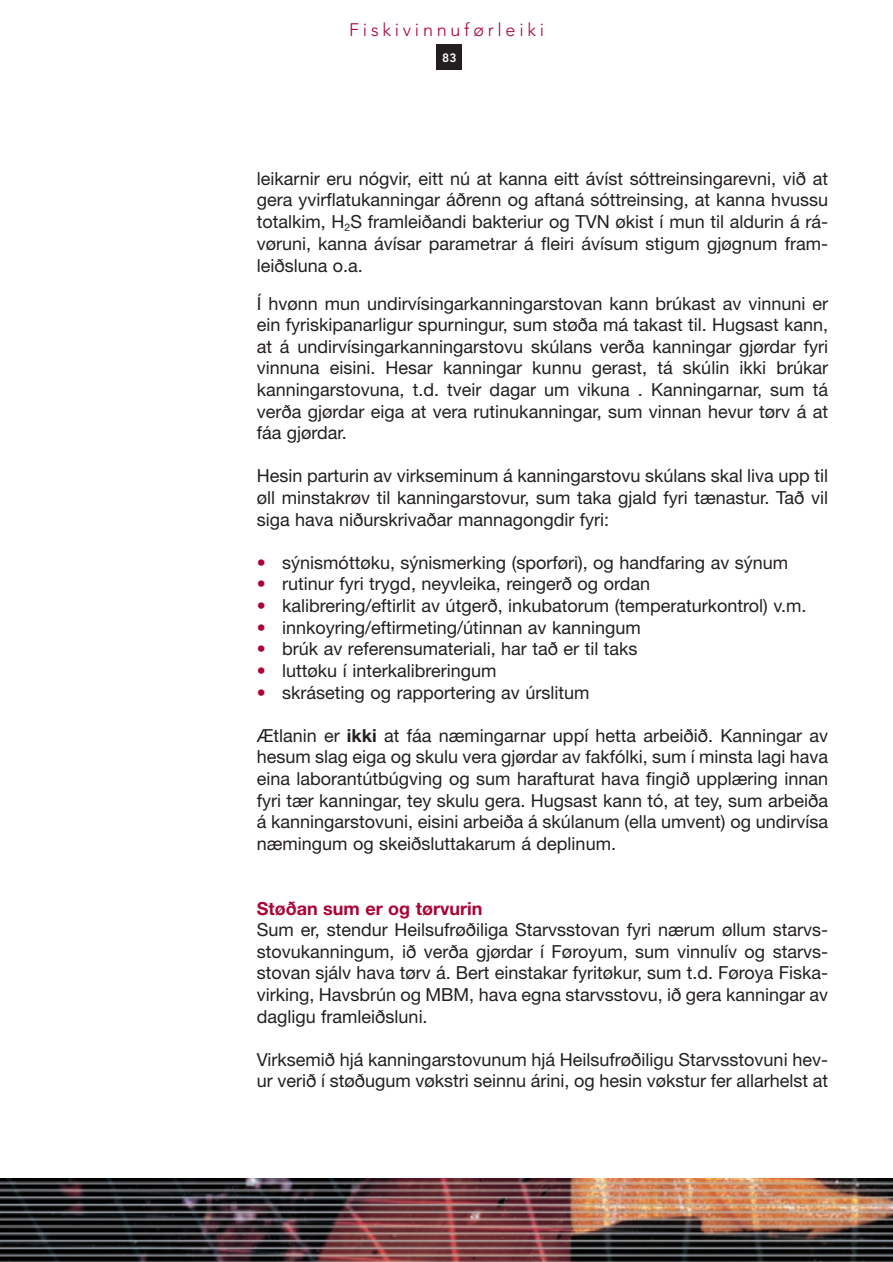
<style>
.page{position:relative;width:893px;height:1262px;background:#fff}
.page>*{position:absolute;margin:0;border:0;box-sizing:border-box;transform-origin:0 0}
.t1{font:18px/21.6px "Helvetica Neue";color:#231f20;text-align:justify}
.t2{font:700 18px "Helvetica Neue";color:#ab0333}
.t3{font:300 18px "Avenir";letter-spacing:.21em;color:#ab0333}
.t4{font:800 12px "Avenir";color:#fff}
.s1{color:#ab0333}
.s2{font-weight:700}
</style>
<div class="page">
<img style="left:0;top:1178px;width:892px;height:84px">
<div style="left:436px;top:44px;width:26px;height:25px;background:#231f20"></div>
<p class="t3" style="left:349px;top:22px;width:196px">Fiskivinnuførleiki</p>
<p class="t4" style="left:442px;top:52px;width:16px">83</p>
<p class="t1" style="left:257px;top:169px;width:573px">leikarnir eru nógvir, eitt nú at kanna eitt ávíst sóttreinsingarevni, við at gera yvirflatukanningar áðrenn og aftaná sóttreinsing, at kanna hvussu totalkim, H<sub>2</sub>S framleiðandi bakteriur og TVN økist í mun til aldurin á rá&shy;vøruni, kanna ávísar parametrar á fleiri ávísum stigum gjøgnum fram&shy;leiðsluna o.a.</p>
<p class="t1" style="left:257px;top:294px;width:573px">Í hvønn mun undirvísingarkanningarstovan kann brúkast av vinnuni er ein fyriskipanarligur spurningur, sum støða má takast til. Hugsast kann, at á undirvísingarkanningarstovu skúlans verða kanningar gjørdar fyri vinnuna eisini. Hesar kanningar kunnu gerast, tá skúlin ikki brúkar kanningarstovuna, t.d. tveir dagar um vikuna . Kanningarnar, sum tá verða gjørdar eiga at vera rutinukanningar, sum vinnan hevur tørv á at fáa gjørdar.</p>
<p class="t1" style="left:257px;top:467px;width:573px">Hesin parturin av virkseminum á kanningarstovu skúlans skal liva upp til øll minstakrøv til kanningarstovur, sum taka gjald fyri tænastur. Tað vil siga hava niðurskrivaðar mannagongdir fyri:</p>
<p class="t1" style="left:257px;top:553px;width:533px"><span class="s1">•</span> sýnismóttøku, sýnismerking (sporføri), og handfaring av sýnum</p>
<p class="t1" style="left:257px;top:575px;width:395px"><span class="s1">•</span> rutinur fyri trygd, neyvleika, reingerð og ordan</p>
<p class="t1" style="left:257px;top:596px;width:551px"><span class="s1">•</span> kalibrering/eftirlit av útgerð, inkubatorum (temperaturkontrol) v.m.</p>
<p class="t1" style="left:257px;top:618px;width:385px"><span class="s1">•</span> innkoyring/eftirmeting/útinnan av kanningum</p>
<p class="t1" style="left:257px;top:640px;width:382px"><span class="s1">•</span> brúk av referensumateriali, har tað er til taks</p>
<p class="t1" style="left:257px;top:661px;width:241px"><span class="s1">•</span> luttøku í interkalibreringum</p>
<p class="t1" style="left:257px;top:683px;width:334px"><span class="s1">•</span> skráseting og rapportering av úrslitum</p>
<p class="t1" style="left:257px;top:726px;width:573px">Ætlanin er <span class="s2">ikki</span> at fáa næmingarnar uppí hetta arbeiðið. Kanningar av hesum slag eiga og skulu vera gjørdar av fakfólki, sum í minsta lagi hava eina laborantútbúgving og sum harafturat hava fingið upplæring innan fyri tær kanningar, tey skulu gera. Hugsast kann tó, at tey, sum arbeiða á kanningarstovuni, eisini arbeiða á skúlanum (ella umvent) og undirvísa næmingum og skeiðsluttakarum á deplinum.</p>
<p class="t2" style="left:257px;top:901px;width:227px">Støðan sum er og tørvurin</p>
<p class="t1" style="left:257px;top:920px;width:573px">Sum er, stendur Heilsufrøðiliga Starvsstovan fyri nærum øllum starvs&shy;stovukanningum, ið verða gjørdar í Føroyum, sum vinnulív og starvs&shy;stovan sjálv hava tørv á. Bert einstakar fyritøkur, sum t.d. Føroya Fiska&shy;virking, Havsbrún og MBM, hava egna starvsstovu, ið gera kanningar av dagligu framleiðsluni.</p>
<p class="t1" style="left:257px;top:1050px;width:573px">Virksemið hjá kanningarstovunum hjá Heilsufrøðiligu Starvsstovuni hev&shy;ur verið í støðugum vøkstri seinnu árini, og hesin vøkstur fer allarhelst at</p>
</div>
